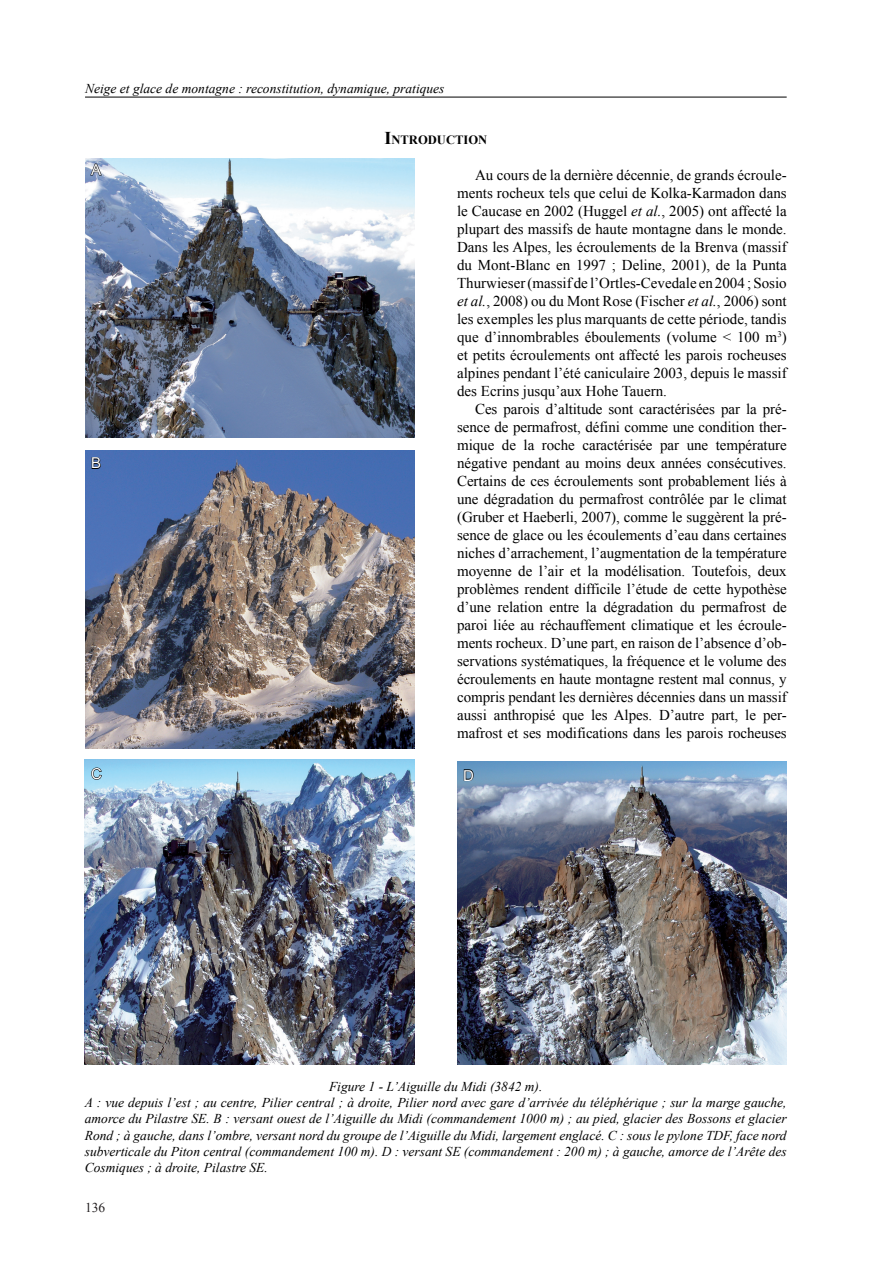
<style>
.page{position:relative;width:893px;height:1263px;background:#fff}
.page>*{position:absolute;margin:0;border:0;box-sizing:border-box;transform-origin:0 0}
.t1{font:15px "Times New Roman";letter-spacing:-.005em;color:#000}
.t2{font:15px "Arial";color:#fff}
.t3{font:italic 13.5px/16.2px "Times New Roman";color:#000}
.t4{font:13.5px "Times New Roman";color:#231f20}
.t5{font:700 12.6px "Times New Roman";color:#000}
.s1{font-size:18px}
.s2{font-style:italic}
</style>
<div class="page">
<hr style="left:85px;top:97px;width:702px;height:1px;background:#000">
<img style="left:85px;top:760px;width:330px;height:304px">
<img style="left:457px;top:761px;width:329px;height:304px">
<img style="left:85px;top:450px;width:329px;height:298px">
<img style="left:85px;top:158px;width:330px;height:280px">
<svg style="left:89px;top:161px;width:14px;height:15px"></svg>
<svg style="left:91px;top:456px;width:11px;height:13px"></svg>
<svg style="left:91px;top:767px;width:12px;height:13px"></svg>
<svg style="left:463px;top:768px;width:11px;height:13px"></svg>
<p class="t3" style="left:85px;top:80px;width:361px">Neige et glace de montagne : reconstitution, dynamique, pratiques</p>
<p class="t2" style="left:91px;top:160px;width:12px">A</p>
<p class="t2" style="left:91px;top:453px;width:12px">B</p>
<p class="t5" style="left:384px;top:131px;width:104px"><span class="s1">I</span>NTRODUCTION</p>
<p class="t1" style="left:475px;top:165px;width:313px">Au cours de la dernière décennie, de grands écroule-</p>
<p class="t1" style="left:457px;top:183px;width:331px">ments rocheux tels que celui de Kolka-Karmadon dans</p>
<p class="t1" style="left:457px;top:201px;width:331px">le Caucase en 2002 (Huggel <span class="s2">et al.</span>, 2005) ont affecté la</p>
<p class="t1" style="left:457px;top:219px;width:331px">plupart des massifs de haute montagne dans le monde.</p>
<p class="t1" style="left:457px;top:237px;width:331px">Dans les Alpes, les écroulements de la Brenva (massif</p>
<p class="t1" style="left:457px;top:255px;width:331px">du Mont-Blanc en 1997 ; Deline, 2001), de la Punta</p>
<p class="t1" style="left:457px;top:273px;width:331px">Thurwieser (massif de l’Ortles-Cevedale en 2004 ; Sosio</p>
<p class="t1" style="left:457px;top:291px;width:331px"><span class="s2">et al.</span>, 2008) ou du Mont Rose (Fischer <span class="s2">et al.</span>, 2006) sont</p>
<p class="t1" style="left:457px;top:309px;width:331px">les exemples les plus marquants de cette période, tandis</p>
<p class="t1" style="left:457px;top:327px;width:331px">que d’innombrables éboulements (volume &lt; 100 m<sup>3</sup>)</p>
<p class="t1" style="left:457px;top:345px;width:331px">et petits écroulements ont affecté les parois rocheuses</p>
<p class="t1" style="left:457px;top:363px;width:331px">alpines pendant l’été caniculaire 2003, depuis le massif</p>
<p class="t1" style="left:457px;top:381px;width:211px">des Ecrins jusqu’aux Hohe Tauern.</p>
<p class="t1" style="left:475px;top:399px;width:313px">Ces parois d’altitude sont caractérisées par la pré-</p>
<p class="t1" style="left:457px;top:417px;width:331px">sence de permafrost, défini comme une condition ther-</p>
<p class="t1" style="left:457px;top:435px;width:331px">mique de la roche caractérisée par une température</p>
<p class="t1" style="left:457px;top:453px;width:331px">négative pendant au moins deux années consécutives.</p>
<p class="t1" style="left:457px;top:471px;width:331px">Certains de ces écroulements sont probablement liés à</p>
<p class="t1" style="left:457px;top:489px;width:331px">une dégradation du permafrost contrôlée par le climat</p>
<p class="t1" style="left:457px;top:507px;width:331px">(Gruber et Haeberli, 2007), comme le suggèrent la pré-</p>
<p class="t1" style="left:457px;top:525px;width:331px">sence de glace ou les écoulements d’eau dans certaines</p>
<p class="t1" style="left:457px;top:543px;width:331px">niches d’arrachement, l’augmentation de la température</p>
<p class="t1" style="left:457px;top:561px;width:331px">moyenne de l’air et la modélisation. Toutefois, deux</p>
<p class="t1" style="left:457px;top:579px;width:331px">problèmes rendent difficile l’étude de cette hypothèse</p>
<p class="t1" style="left:457px;top:597px;width:331px">d’une relation entre la dégradation du permafrost de</p>
<p class="t1" style="left:457px;top:615px;width:331px">paroi liée au réchauffement climatique et les écroule-</p>
<p class="t1" style="left:457px;top:633px;width:331px">ments rocheux. D’une part, en raison de l’absence d’ob-</p>
<p class="t1" style="left:457px;top:651px;width:331px">servations systématiques, la fréquence et le volume des</p>
<p class="t1" style="left:457px;top:669px;width:331px">écroulements en haute montagne restent mal connus, y</p>
<p class="t1" style="left:457px;top:687px;width:331px">compris pendant les dernières décennies dans un massif</p>
<p class="t1" style="left:457px;top:705px;width:331px">aussi anthropisé que les Alpes. D’autre part, le per-</p>
<p class="t1" style="left:457px;top:723px;width:331px">mafrost et ses modifications dans les parois rocheuses</p>
<p class="t2" style="left:91px;top:764px;width:12px">C</p>
<p class="t2" style="left:463px;top:765px;width:12px">D</p>
<p class="t3" style="left:85px;top:1078px;width:703px;text-indent:244px">Figure 1 - L’Aiguille du Midi (3842 m).<br>A : vue depuis l’est ; au centre, Pilier central ; à droite, Pilier nord avec gare d’arrivée du téléphérique ; sur la marge gauche, amorce du Pilastre SE. B : versant ouest de l’Aiguille du Midi (commandement 1000 m) ; au pied, glacier des Bossons et glacier Rond ; à gauche, dans l’ombre, versant nord du groupe de l’Aiguille du Midi, largement englacé. C : sous le pylone TDF, face nord subverticale du Piton central (commandement 100 m). D : versant SE (commandement : 200 m) ; à gauche, amorce de l’Arête des Cosmiques ; à droite, Pilastre SE.</p>
<p class="t4" style="left:85px;top:1198px;width:22px">136</p>
</div>
